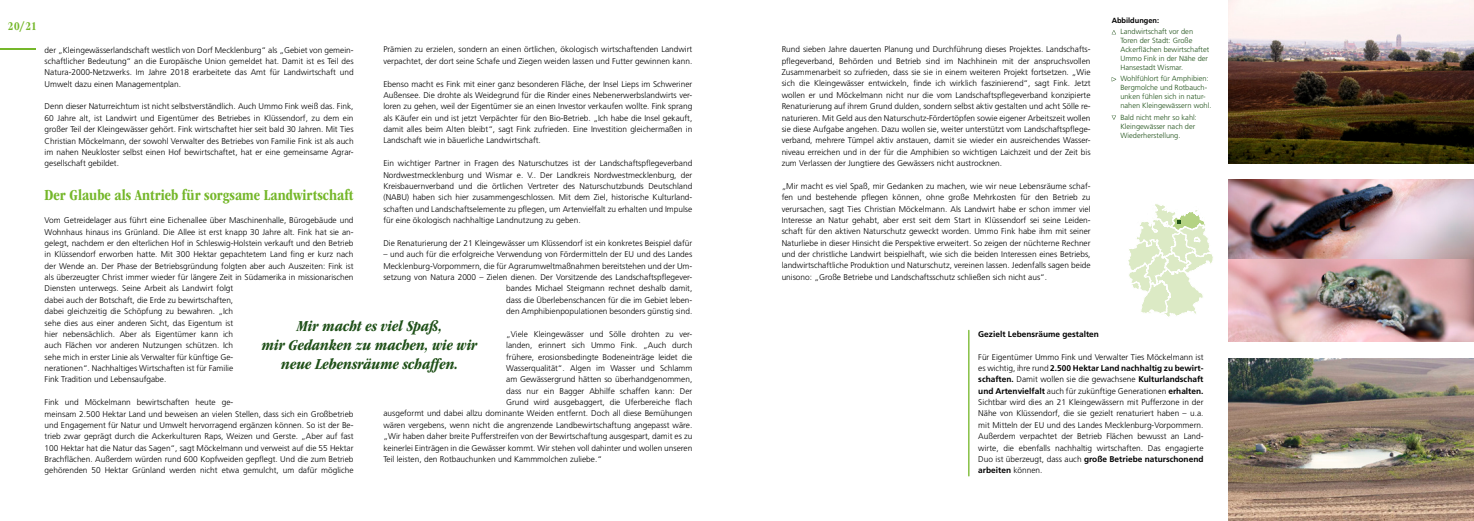
<style>
.page{position:relative;width:1474px;height:521px;background:#fff}
.page>*{position:absolute;margin:0;border:0;box-sizing:border-box;transform-origin:0 0}
.t1{font:italic 700 condensed 15.75px/18.9px "ITC Garamond Std";color:#1f5018;text-align:center}
.t2{font:700 condensed 15.75px "ITC Garamond Std";color:#75b72a}
.t3{font:700 condensed 12.25px "ITC Garamond Std";color:#75b72a}
.LT_1-Sp{font:300 8.31px/11.4px "Frutiger LT Std";color:#000;text-align:justify}
.LT_1-Sp-2{font:700 8.31px "Frutiger LT Std";color:#000}
.t4{font:300 7.44px/8.9px "Frutiger LT Std";color:#1f5018}
.t5{font:700 7.44px "Frutiger LT Std";color:#000}
.s1{font-weight:700}
</style>
<div class="page">
<hr style="left:0;top:48px;width:36px;height:1px;background:#75b72a">
<hr style="left:968px;top:330px;width:1px;height:146px;background:#75b72a">
<svg style="left:1111px;top:77px;width:5px;height:4px"></svg>
<svg style="left:1111px;top:115px;width:5px;height:5px"></svg>
<svg style="left:1128px;top:204px;width:85px;height:113px"></svg>
<img style="left:1228px;top:258px;width:245px;height:83px">
<img style="left:1228px;top:0;width:245px;height:163px">
<img style="left:1228px;top:179px;width:245px;height:79px">
<img style="left:1228px;top:358px;width:245px;height:163px">
<h2 class="t3" style="left:8px;top:19px;width:30px">20/21</h2>
<p class="LT_1-Sp" style="left:383px;top:44px;width:310px">Prämien zu erzielen, sondern an einen örtlichen, ökologisch wirtschaftenden Landwirt verpachtet, der dort seine Schafe und Ziegen weiden lassen und Futter gewinnen kann.</p>
<p class="LT_1-Sp" style="left:383px;top:78px;width:310px">Ebenso macht es Fink mit einer ganz besonderen Fläche, der Insel Lieps im Schweriner Außensee. Die drohte als Weidegrund für die Rinder eines Nebenerwerbslandwirts ver&shy;loren zu gehen, weil der Eigentümer sie an einen Investor verkaufen wollte. Fink sprang als Käufer ein und ist jetzt Verpächter für den Bio-Betrieb. „Ich habe die Insel gekauft, damit alles beim Alten bleibt“, sagt Fink zufrieden. Eine Investition gleichermaßen in Landschaft wie in bäuerliche Landwirtschaft.</p>
<p class="LT_1-Sp" style="left:383px;top:158px;width:310px">Ein wichtiger Partner in Fragen des Naturschutzes ist der Landschaftspflegeverband Nordwestmecklenburg und Wismar e. V.. Der Landkreis Nordwestmecklenburg, der Kreisbauernverband und die örtlichen Vertreter des Naturschutzbunds Deutschland (NABU) haben sich hier zusammengeschlossen. Mit dem Ziel, historische Kulturland&shy;schaften und Landschaftselemente zu pflegen, um Artenvielfalt zu erhalten und Impulse für eine ökologisch nachhaltige Landnutzung zu geben.</p>
<p class="LT_1-Sp" style="left:383px;top:237px;width:310px">Die Renaturierung der 21 Kleingewässer um Klüssendorf ist ein konkretes Beispiel dafür</p>
<p class="LT_1-Sp" style="left:383px;top:249px;width:310px;text-align:right">– und auch für die erfolgreiche Verwendung von Fördermitteln der EU und des Landes Mecklenburg-Vorpommern, die für Agrarumweltmaßnahmen bereitstehen und der Um&shy;setzung von Natura 2000 – Zielen dienen. Der Vorsitzende des Landschaftspflegever&shy;bandes Michael Steigmann rechnet deshalb damit,<br>dass die Überlebenschancen für die im Gebiet leben-<br>den Amphibienpopulationen besonders günstig sind.</p>
<p class="LT_1-Sp" style="left:506px;top:328px;width:188px">„Viele Kleingewässer und Sölle drohten zu ver-</p>
<p class="LT_1-Sp" style="left:506px;top:340px;width:188px">landen, erinnert sich Ummo Fink. „Auch durch</p>
<p class="LT_1-Sp" style="left:506px;top:351px;width:188px">frühere, erosionsbedingte Bodeneinträge leidet die</p>
<p class="LT_1-Sp" style="left:506px;top:362px;width:188px">Wasserqualität“. Algen im Wasser und Schlamm</p>
<p class="LT_1-Sp" style="left:506px;top:374px;width:188px">am Gewässergrund hätten so überhandgenommen,</p>
<p class="LT_1-Sp" style="left:506px;top:385px;width:188px">dass nur ein Bagger Abhilfe schaffen kann: Der</p>
<p class="LT_1-Sp" style="left:506px;top:397px;width:188px">Grund wird ausgebaggert, die Uferbereiche flach</p>
<p class="LT_1-Sp" style="left:383px;top:408px;width:310px">ausgeformt und dabei allzu dominante Weiden entfernt. Doch all diese Bemühungen</p>
<p class="LT_1-Sp" style="left:383px;top:419px;width:310px">wären vergebens, wenn nicht die angrenzende Landbewirtschaftung angepasst wäre.</p>
<p class="LT_1-Sp" style="left:383px;top:431px;width:310px">„Wir haben daher breite Pufferstreifen von der Bewirtschaftung ausgespart, damit es zu</p>
<p class="LT_1-Sp" style="left:383px;top:442px;width:310px">keinerlei Einträgen in die Gewässer kommt. Wir stehen voll dahinter und wollen unseren</p>
<p class="LT_1-Sp" style="left:383px;top:453px;width:220px">Teil leisten, den Rotbauchunken und Kammmolchen zuliebe.“</p>
<p class="LT_1-Sp" style="left:45px;top:44px;width:310px">der „Kleingewässerlandschaft westlich von Dorf Mecklenburg“ als „Gebiet von gemein&shy;schaftlicher Bedeutung“ an die Europäische Union gemeldet hat. Damit ist es Teil des Natura-2000-Netzwerks. Im Jahre 2018 erarbeitete das Amt für Landwirtschaft und Umwelt dazu einen Managementplan.</p>
<p class="LT_1-Sp" style="left:45px;top:101px;width:310px">Denn dieser Naturreichtum ist nicht selbstverständlich. Auch Ummo Fink weiß das. Fink, 60 Jahre alt, ist Landwirt und Eigentümer des Betriebes in Klüssendorf, zu dem ein großer Teil der Kleingewässer gehört. Fink wirtschaftet hier seit bald 30 Jahren. Mit Ties Christian Möckelmann, der sowohl Verwalter des Betriebes von Familie Fink ist als auch im nahen Neukloster selbst einen Hof bewirtschaftet, hat er eine gemeinsame Agrar&shy;gesellschaft gebildet.</p>
<h2 class="t2" style="left:45px;top:186px;width:310px">Der Glaube als Antrieb für sorgsame Landwirtschaft</h2>
<p class="LT_1-Sp" style="left:45px;top:215px;width:310px;text-align:left">Vom Getreidelager aus führt eine Eichenallee über Maschinenhalle, Bürogebäude und Wohnhaus hinaus ins Grünland. Die Allee ist erst knapp 30 Jahre alt. Fink hat sie an&shy;gelegt, nachdem er den elterlichen Hof in Schleswig-Holstein verkauft und den Betrieb in Klüssendorf erworben hatte. Mit 300 Hektar gepachtetem Land fing er kurz nach der Wende an. Der Phase der Betriebsgründung folgten aber auch Auszeiten: Fink ist als überzeugter Christ immer wieder für längere Zeit in Südamerika in missionarischen Diensten unterwegs. Seine Arbeit als Landwirt folgt<br>dabei auch der Botschaft, die Erde zu bewirtschaften,<br>dabei gleichzeitig die Schöpfung zu bewahren. „Ich<br>sehe dies aus einer anderen Sicht, das Eigentum ist<br>hier nebensächlich. Aber als Eigentümer kann ich<br>auch Flächen vor anderen Nutzungen schützen. Ich<br>sehe mich in erster Linie als Verwalter für künftige Ge-<br>nerationen“. Nachhaltiges Wirtschaften ist für Familie<br>Fink Tradition und Lebensaufgabe.</p>
<p class="LT_1-Sp" style="left:45px;top:397px;width:310px;text-align:left">Fink und Möckelmann bewirtschaften heute ge-<br>meinsam 2.500 Hektar Land und beweisen an vielen Stellen, dass sich ein Großbetrieb und Engagement für Natur und Umwelt hervorragend ergänzen können. So ist der Be&shy;trieb zwar geprägt durch die Ackerkulturen Raps, Weizen und Gerste. „Aber auf fast 100 Hektar hat die Natur das Sagen“, sagt Möckelmann und verweist auf die 55 Hektar Brachflächen. Außerdem würden rund 600 Kopfweiden gepflegt. Und die zum Betrieb gehörenden 50 Hektar Grünland werden nicht etwa gemulcht, um dafür mögliche</p>
<h1 class="t1" style="left:262px;top:316px;width:217px">Mir macht es viel Spaß,<br>mir Gedanken zu machen, wie wir neue Lebensräume schaffen.</h1>
<p class="LT_1-Sp" style="left:781px;top:44px;width:310px">Rund sieben Jahre dauerten Planung und Durchführung dieses Projektes. Landschafts&shy;pflegeverband, Behörden und Betrieb sind im Nachhinein mit der anspruchsvollen Zusammenarbeit so zufrieden, dass sie sie in einem weiteren Projekt fortsetzen. „Wie sich die Kleingewässer entwickeln, finde ich wirklich faszinierend“, sagt Fink. Jetzt wollen er und Möckelmann nicht nur die vom Landschaftspflegeverband konzipierte Renaturierung auf ihrem Grund dulden, sondern selbst aktiv gestalten und acht Sölle re&shy;naturieren. Mit Geld aus den Naturschutz-Fördertöpfen sowie eigener Arbeitszeit wollen sie diese Aufgabe angehen. Dazu wollen sie, weiter unterstützt vom Landschaftspflege&shy;verband, mehrere Tümpel aktiv anstauen, damit sie wieder ein ausreichendes Wasser&shy;niveau erreichen und in der für die Amphibien so wichtigen Laichzeit und der Zeit bis zum Verlassen der Jungtiere des Gewässers nicht austrocknen.</p>
<p class="LT_1-Sp" style="left:781px;top:180px;width:310px">„Mir macht es viel Spaß, mir Gedanken zu machen, wie wir neue Lebensräume schaf&shy;fen und bestehende pflegen können, ohne große Mehrkosten für den Betrieb zu verursachen, sagt Ties Christian Möckelmann. Als Landwirt habe er schon immer viel Interesse an Natur gehabt, aber erst seit dem Start in Klüssendorf sei seine Leiden&shy;schaft für den aktiven Naturschutz geweckt worden. Ummo Fink habe ihm mit seiner Naturliebe in dieser Hinsicht die Perspektive erweitert. So zeigen der nüchterne Rechner und der christliche Landwirt beispielhaft, wie sich die beiden Interessen eines Betriebs, landwirtschaftliche Produktion und Naturschutz, vereinen lassen. Jedenfalls sagen beide unisono: „Große Betriebe und Landschaftsschutz schließen sich nicht aus“.</p>
<p class="t5" style="left:1111px;top:16px;width:49px">Abbildungen:</p>
<p class="t4" style="left:1120px;top:27px;width:90px">Landwirtschaft vor den<br>Toren der Stadt: Große<br>Ackerflächen bewirtschaftet<br>Ummo Fink in der Nähe der<br>Hansestadt Wismar.</p>
<p class="t4" style="left:1120px;top:75px;width:93px">Wohlfühlort für Amphibien:<br>Bergmolche und Rotbauch&shy;unken fühlen sich in natur&shy;nahen Kleingewässern wohl.</p>
<p class="t4" style="left:1120px;top:113px;width:78px">Bald nicht mehr so kahl:<br>Kleingewässer nach der<br>Wiederherstellung.</p>
<p class="LT_1-Sp-2" style="left:978px;top:329px;width:122px">Gezielt Lebensräume gestalten</p>
<p class="LT_1-Sp" style="left:978px;top:351px;width:227px">Für Eigentümer Ummo Fink und Verwalter Ties Möckelmann ist es wichtig, ihre rund <span class="s1">2.500 Hektar Land nachhaltig zu bewirt&shy;schaften.</span> Damit wollen sie die gewachsene <span class="s1">Kulturlandschaft und Artenvielfalt</span> auch für zukünftige Generationen <span class="s1">erhalten.<br></span>Sichtbar wird dies an 21 Kleingewässern mit Pufferzone in der Nähe von Klüssendorf, die sie gezielt renaturiert haben – u.a. mit Mitteln der EU und des Landes Mecklenburg-Vorpommern.<br>Außerdem verpachtet der Betrieb Flächen bewusst an Land&shy;wirte, die ebenfalls nachhaltig wirtschaften. Das engagierte Duo ist überzeugt, dass auch <span class="s1">große Betriebe naturschonend arbeiten</span> können.</p>
</div>
